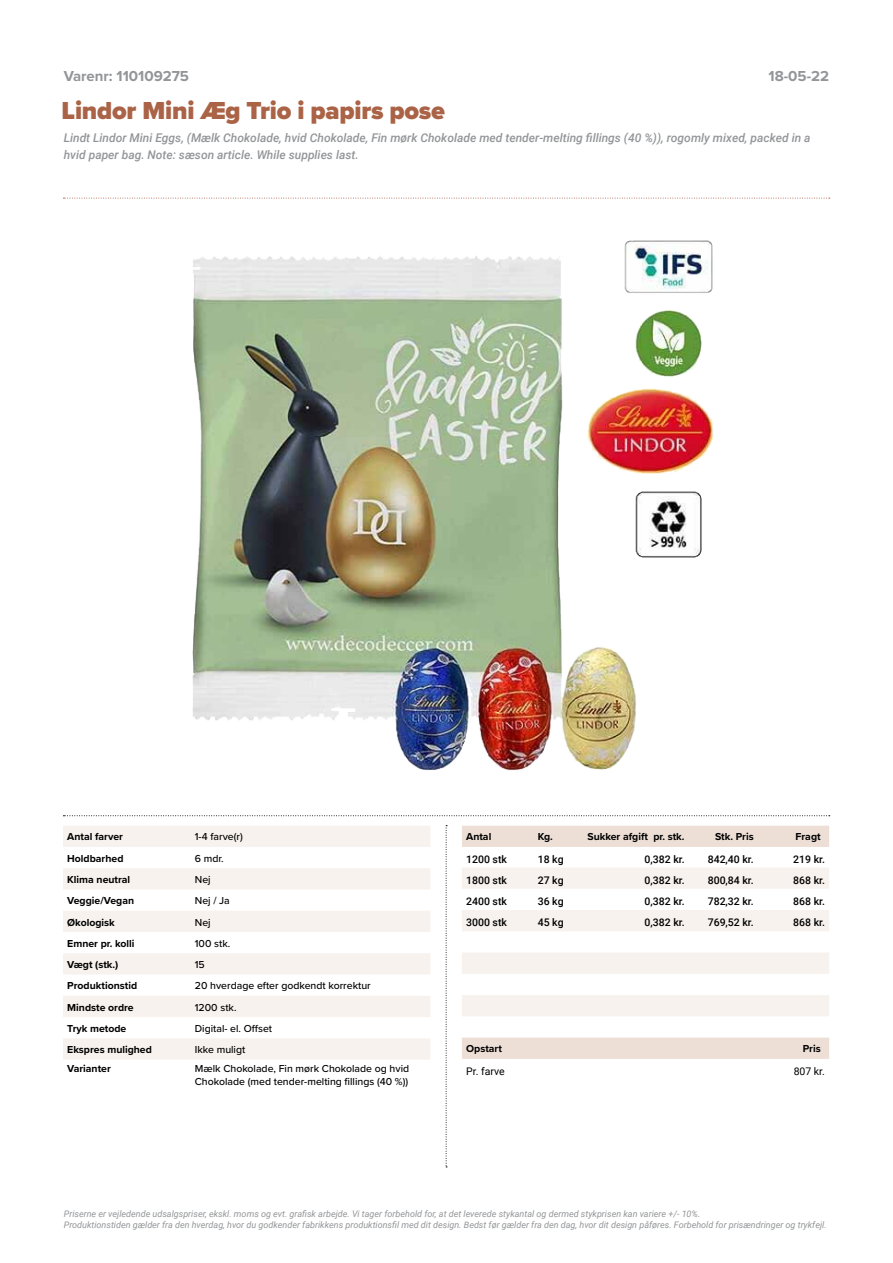
<style>
.page{position:relative;width:893px;height:1263px;background:#fff}
.page>*{position:absolute;margin:0;border:0;box-sizing:border-box;transform-origin:0 0}
.t1{font:900 25.5px "Proxima Nova";letter-spacing:-.01em;color:#aa6346}
.t2{font:700 15px "Proxima Nova";color:#939598}
.t3{font:italic 500 12px/16.5px "Roboto";color:#939598}
.t4{font:700 10.5px "Proxima Nova";color:#000}
.t5{font:500 10.5px/12.6px "Proxima Nova";color:#000}
.t6{font:500 10.5px "Roboto";color:#000}
.t7{font:10.5px "Roboto";color:#000}
.t8{font:italic 9px/10.8px "Roboto";color:#939598}
</style>
<div class="page">
<svg style="left:63px;top:826px;width:367px;height:233px;fill:#f7f2ee"></svg>
<svg style="left:462px;top:826px;width:367px;height:233px"></svg>
<svg style="left:462px;top:867px;width:367px;height:149px;fill:#f7f2ee"></svg>
<img style="left:192px;top:240px;width:521px;height:531px">
<svg style="left:446px;top:825px;width:1px;height:342px"></svg>
<svg style="left:63px;top:815px;width:767px;height:1px"></svg>
<svg style="left:63px;top:198px;width:767px;height:1px"></svg>
<h2 class="t2" style="left:64px;top:65px;width:127px">Varenr: 110109275</h2>
<h1 class="t1" style="left:62px;top:91px;width:385px">Lindor Mini Æg Trio i papirs pose</h1>
<h3 class="t3" style="left:64px;top:129px;width:748px">Lindt Lindor Mini Eggs, (Mælk Chokolade, hvid Chokolade, Fin mørk Chokolade med tender-melting fillings (40 %)), rogomly mixed, packed in a hvid paper bag. Note: sæson article. While supplies last.</h3>
<h2 class="t2" style="left:768px;top:65px;width:62px">18-05-22</h2>
<p class="t4" style="left:67px;top:829px;width:57px">Antal farver</p>
<p class="t5" style="left:195px;top:830px;width:49px">1-4 farve(r)</p>
<p class="t4" style="left:67px;top:850px;width:58px">Holdbarhed</p>
<p class="t5" style="left:195px;top:851px;width:30px">6 mdr.</p>
<p class="t4" style="left:67px;top:872px;width:64px">Klima neutral</p>
<p class="t5" style="left:195px;top:873px;width:17px">Nej</p>
<p class="t4" style="left:67px;top:893px;width:68px">Veggie/Vegan</p>
<p class="t5" style="left:195px;top:894px;width:37px">Nej / Ja</p>
<p class="t4" style="left:67px;top:914px;width:49px">Økologisk</p>
<p class="t5" style="left:195px;top:915px;width:17px">Nej</p>
<p class="t4" style="left:67px;top:935px;width:69px">Emner pr. kolli</p>
<p class="t5" style="left:195px;top:937px;width:37px">100 stk.</p>
<p class="t4" style="left:67px;top:957px;width:53px">Vægt (stk.)</p>
<p class="t5" style="left:195px;top:958px;width:12px">15</p>
<p class="t4" style="left:67px;top:978px;width:71px">Produktionstid</p>
<p class="t5" style="left:195px;top:979px;width:177px">20 hverdage efter godkendt korrektur</p>
<p class="t4" style="left:67px;top:999px;width:68px">Mindste ordre</p>
<p class="t5" style="left:195px;top:1000px;width:43px">1200 stk.</p>
<p class="t4" style="left:67px;top:1020px;width:61px">Tryk metode</p>
<p class="t5" style="left:195px;top:1022px;width:79px">Digital- el. Offset</p>
<p class="t4" style="left:67px;top:1042px;width:86px">Ekspres mulighed</p>
<p class="t5" style="left:195px;top:1043px;width:52px">Ikke muligt</p>
<p class="t4" style="left:67px;top:1061px;width:45px">Varianter</p>
<p class="t5" style="left:195px;top:1062px;width:216px">Mælk Chokolade, Fin mørk Chokolade og hvid<br>Chokolade (med tender-melting fillings (40 %))</p>
<p class="t4" style="left:466px;top:829px;width:27px">Antal</p>
<p class="t4" style="left:538px;top:829px;width:17px">Kg.</p>
<p class="t4" style="left:587px;top:829px;width:99px">Sukker afgift pr. stk.</p>
<p class="t4" style="left:715px;top:829px;width:40px">Stk. Pris</p>
<p class="t4" style="left:795px;top:829px;width:27px">Fragt</p>
<p class="t6" style="left:466px;top:852px;width:42px">1200 stk</p>
<p class="t6" style="left:538px;top:852px;width:27px">18 kg</p>
<p class="t6" style="left:645px;top:852px;width:42px">0,382 kr.</p>
<p class="t6" style="left:708px;top:852px;width:47px">842,40 kr.</p>
<p class="t6" style="left:793px;top:852px;width:33px">219 kr.</p>
<p class="t6" style="left:466px;top:872px;width:42px">1800 stk</p>
<p class="t6" style="left:538px;top:872px;width:27px">27 kg</p>
<p class="t6" style="left:645px;top:872px;width:42px">0,382 kr.</p>
<p class="t6" style="left:708px;top:872px;width:47px">800,84 kr.</p>
<p class="t6" style="left:793px;top:872px;width:33px">868 kr.</p>
<p class="t6" style="left:466px;top:894px;width:42px">2400 stk</p>
<p class="t6" style="left:538px;top:894px;width:27px">36 kg</p>
<p class="t6" style="left:645px;top:894px;width:42px">0,382 kr.</p>
<p class="t6" style="left:708px;top:894px;width:47px">782,32 kr.</p>
<p class="t6" style="left:793px;top:894px;width:33px">868 kr.</p>
<p class="t6" style="left:466px;top:915px;width:42px">3000 stk</p>
<p class="t6" style="left:538px;top:915px;width:27px">45 kg</p>
<p class="t6" style="left:645px;top:915px;width:42px">0,382 kr.</p>
<p class="t6" style="left:708px;top:915px;width:47px">769,52 kr.</p>
<p class="t6" style="left:793px;top:915px;width:33px">868 kr.</p>
<p class="t4" style="left:466px;top:1041px;width:37px">Opstart</p>
<p class="t4" style="left:803px;top:1041px;width:19px">Pris</p>
<p class="t7" style="left:466px;top:1064px;width:40px">Pr. farve</p>
<p class="t7" style="left:794px;top:1064px;width:33px">807 kr.</p>
<p class="t8" style="left:64px;top:1208px;width:764px">Priserne er vejledende udsalgspriser, ekskl. moms og evt. grafisk arbejde. Vi tager forbehold for, at det leverede stykantal og dermed stykprisen kan variere +/- 10%.<br>Produktionstiden gælder fra den hverdag, hvor du godkender fabrikkens produktionsfil med dit design. Bedst før gælder fra den dag, hvor dit design påføres. Forbehold for prisændringer og trykfejl.</p>
</div>
